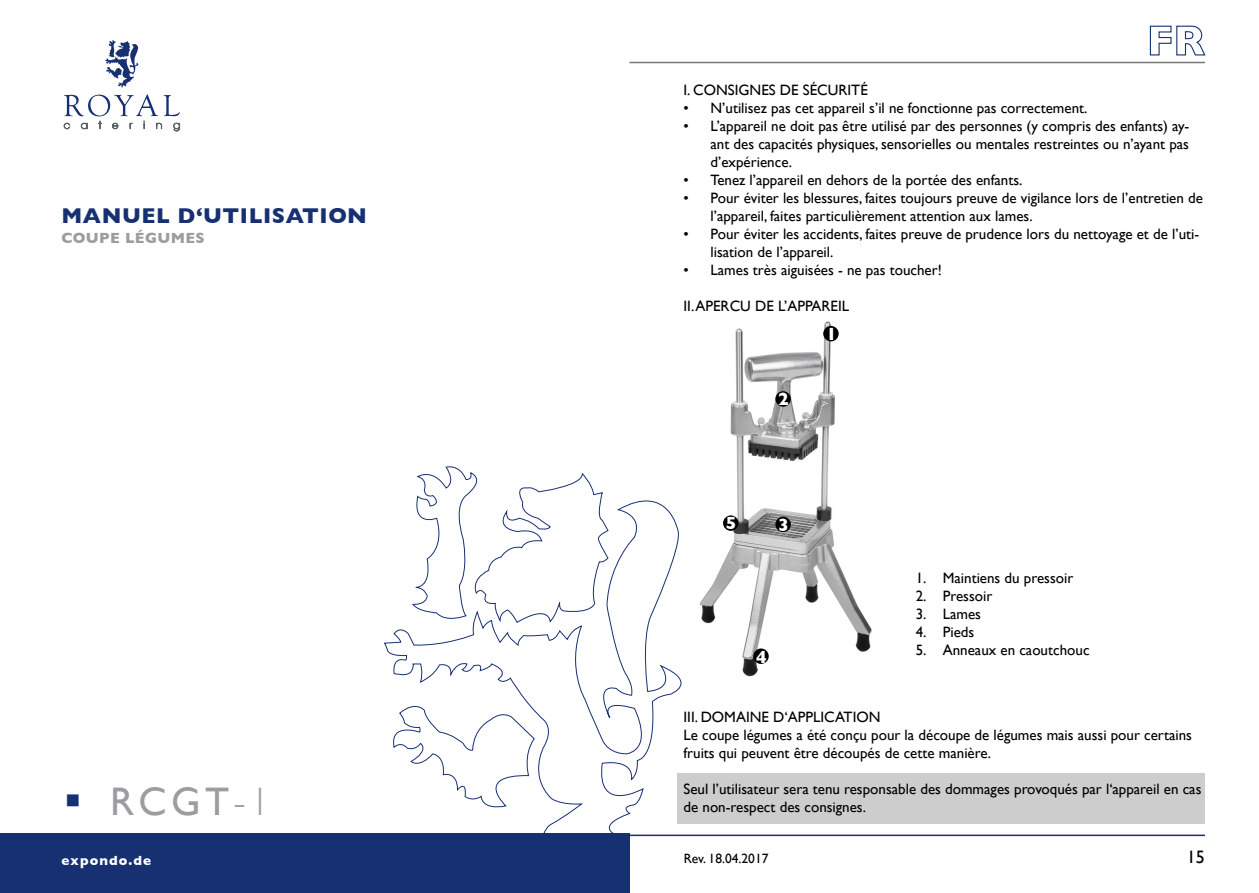
<style>
.page{position:relative;width:1259px;height:893px;background:#fff}
.page>*{position:absolute;margin:0;border:0;box-sizing:border-box;transform-origin:0 0}
.t1{font:39.9px "Gill Sans";color:#9b9da1}
.t2{font:700 21.9px "Gill Sans";letter-spacing:.025em;color:#163072}
.t3{font:700 18px "Gill Sans";color:#fff}
.t4{font:18px "Gill Sans";color:#000}
.t5{font:15px/18px "Gill Sans";color:#000}
.t6{font:700 15px "Gill Sans";letter-spacing:.025em;color:#9b9da1}
.t7{font:700 13.5px "Gill Sans";letter-spacing:.08em;color:#fff}
.t8{font:13.5px "Gill Sans";color:#000}
.s1{color:#163072}
.s2{font-weight:300}
.s3{font-weight:400;font-size:15px}
</style>
<div class="page">
<svg style="left:105px;top:40px;width:34px;height:48px"></svg>
<svg style="left:63px;top:94px;width:117px;height:38px"></svg>
<div style="left:0;top:833px;width:629px;height:60px;background:#163072"></div>
<svg style="left:384px;top:500px;width:316px;height:393px"></svg>
<svg style="left:389px;top:700px;width:146px;height:111px"></svg>
<svg style="left:412px;top:466px;width:197px;height:158px"></svg>
<img style="left:685px;top:321px;width:187px;height:368px">
<div style="left:823px;top:326px;width:15px;height:15px;background:#000;border-radius:50%"></div>
<div style="left:775px;top:391px;width:16px;height:16px;background:#000;border-radius:50%"></div>
<div style="left:775px;top:517px;width:16px;height:15px;background:#000;border-radius:50%"></div>
<div style="left:723px;top:515px;width:15px;height:16px;background:#000;border-radius:50%"></div>
<div style="left:753px;top:648px;width:15px;height:16px;background:#000;border-radius:50%"></div>
<div style="left:677px;top:774px;width:527px;height:50px;background:#cdcdcd"></div>
<svg style="left:1149px;top:25px;width:57px;height:31px"></svg>
<hr style="left:629px;top:62px;width:576px;height:1px;background:#777776">
<hr style="left:617px;top:835px;width:588px;height:1px;background:#163072">
<h2 class="t2" style="left:61px;top:202px;width:307px">MANUEL D‘UTILISATION</h2>
<p class="t6" style="left:61px;top:229px;width:145px">COUPE LÉGUMES</p>
<h1 class="t1" style="left:64px;top:778px;width:208px"><span class="s1">▪</span> RCGT<span class="s2">-1</span></h1>
<p class="t7" style="left:61px;top:852px;width:205px">expondo.de <span class="s3">R O Y A L</span></p>
<p class="t5" style="left:683px;top:81px;width:186px">I. CONSIGNES DE SÉCURITÉ</p>
<p class="t5" style="left:683px;top:99px;width:405px">• N’utilisez pas cet appareil s’il ne fonctionne pas correctement.</p>
<p class="t5" style="left:710px;top:117px;width:480px;text-align:justify;text-indent:-27px">• L’appareil ne doit pas être utilisé par des personnes (y compris des enfants) ay&shy;ant des capacités physiques, sensorielles ou mentales restreintes ou n’ayant pas d’expérience.</p>
<p class="t5" style="left:683px;top:171px;width:340px">• Tenez l’appareil en dehors de la portée des enfants.</p>
<p class="t5" style="left:710px;top:189px;width:494px;text-indent:-27px">• Pour éviter les blessures, faites toujours preuve de vigilance lors de l’entretien de l’appareil, faites particulièrement attention aux lames.</p>
<p class="t5" style="left:710px;top:225px;width:490px;text-indent:-27px">• Pour éviter les accidents, faites preuve de prudence lors du nettoyage et de l’uti&shy;lisation de l’appareil.</p>
<p class="t5" style="left:683px;top:261px;width:260px">• Lames très aiguisées - ne pas toucher!</p>
<p class="t5" style="left:683px;top:296px;width:167px">II. APERCU DE L’APPAREIL</p>
<p class="t3" style="left:778px;top:389px;width:12px">2</p>
<p class="t3" style="left:826px;top:323px;width:12px">1</p>
<p class="t3" style="left:726px;top:513px;width:12px">5</p>
<p class="t3" style="left:778px;top:514px;width:12px">3</p>
<p class="t3" style="left:756px;top:646px;width:12px">4</p>
<p class="t5" style="left:915px;top:569px;width:159px">1. Maintiens du pressoir</p>
<p class="t5" style="left:915px;top:587px;width:78px">2. Pressoir</p>
<p class="t5" style="left:915px;top:605px;width:67px">3. Lames</p>
<p class="t5" style="left:915px;top:623px;width:60px">4. Pieds</p>
<p class="t5" style="left:915px;top:641px;width:175px">5. Anneaux en caoutchouc</p>
<p class="t5" style="left:683px;top:707px;width:510px">III. DOMAINE D‘APPLICATION<br>Le coupe légumes a été conçu pour la découpe de légumes mais aussi pour certains fruits qui peuvent être découpés de cette manière.</p>
<p class="t5" style="left:683px;top:779px;width:519px">Seul l’utilisateur sera tenu responsable des dommages provoqués par l‘appareil en cas de non-respect des consignes.</p>
<p class="t8" style="left:684px;top:850px;width:86px">Rev. 18.04.2017</p>
<p class="t4" style="left:1187px;top:846px;width:19px">15</p>
</div>
